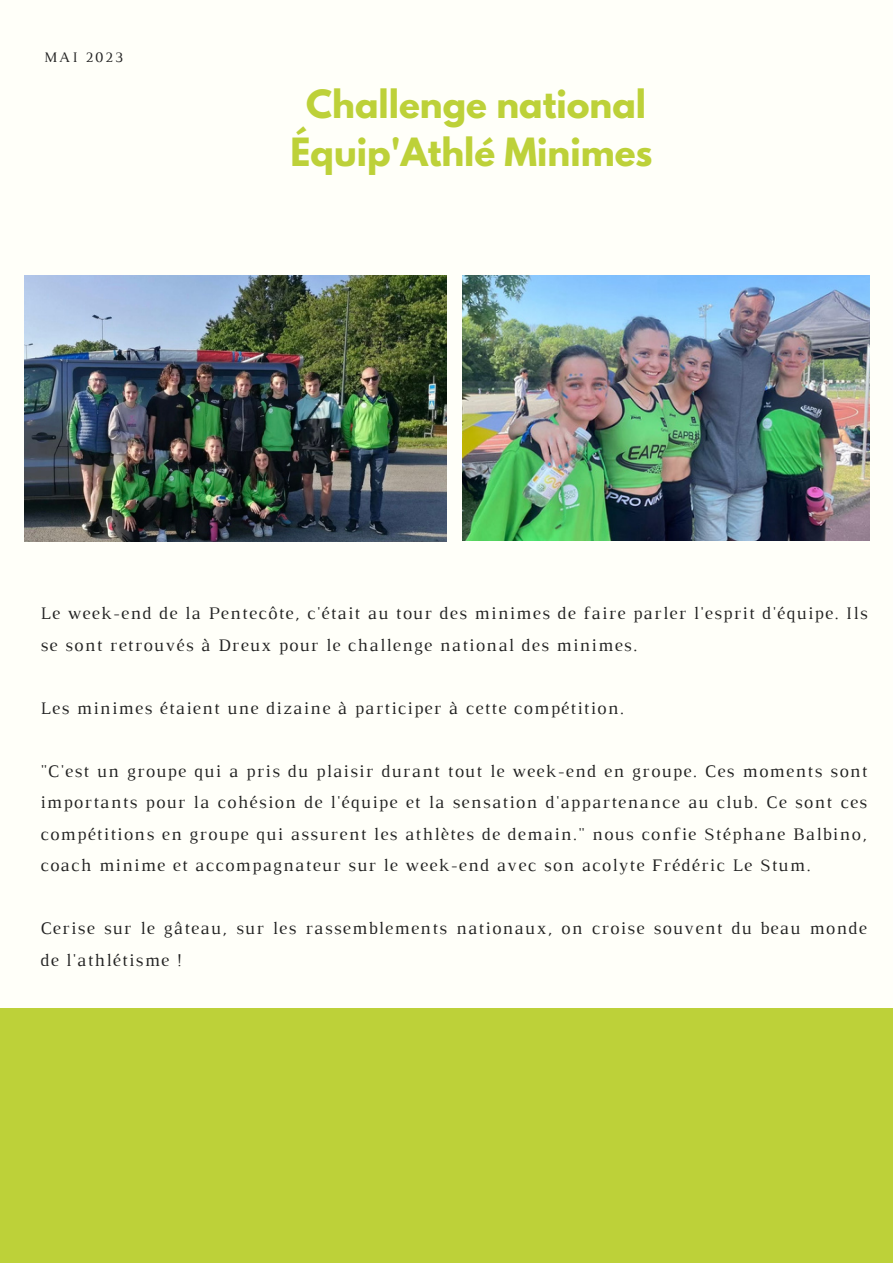
<style>
.page{position:relative;width:893px;height:1264px;background:#fff}
.page>*{position:absolute;margin:0;border:0;box-sizing:border-box;transform-origin:0 0}
.t1{font:700 34.5px/47.2px "League Spartan";color:#bdd139;text-align:center}
.t2{font:18px/31.5px "Luthier";letter-spacing:.07em;color:#222}
.t3{font:14.85px "Luthier";letter-spacing:.14em;color:#222}
</style>
<div class="page">
<div style="left:0;top:0;width:892px;height:1262px;background:#fffff9"></div>
<div style="left:0;top:1008px;width:892px;height:254px;background:#bdd139"></div>
<img style="left:462px;top:275px;width:407px;height:265px">
<img style="left:24px;top:275px;width:422px;height:266px">
<p class="t3" style="left:44px;top:52px;width:81px">MAI 2023</p>
<p class="t1" style="left:290px;top:85px;width:363px">Challenge national<br>Équip'Athlé Minimes</p>
<p class="t2" style="left:40px;top:599px;width:828px">Le week-end de la Pentecôte, c'était au tour des minimes de faire parler l'esprit d'équipe. Ils se sont retrouvés à Dreux pour le challenge national des minimes.</p>
<p class="t2" style="left:40px;top:693px;width:585px">Les minimes étaient une dizaine à participer à cette compétition.</p>
<p class="t2" style="left:40px;top:756px;width:828px;text-align:justify">"C'est un groupe qui a pris du plaisir durant tout le week-end en groupe. Ces moments sont importants pour la cohésion de l'équipe et la sensation d'appartenance au club. Ce sont ces compétitions en groupe qui assurent les athlètes de demain." nous confie Stéphane Balbino, coach minime et accompagnateur sur le week-end avec son acolyte Frédéric Le Stum.</p>
<p class="t2" style="left:40px;top:913px;width:828px">Cerise sur le gâteau, sur les rassemblements nationaux, on croise souvent du beau monde de l'athlétisme !</p>
</div>
